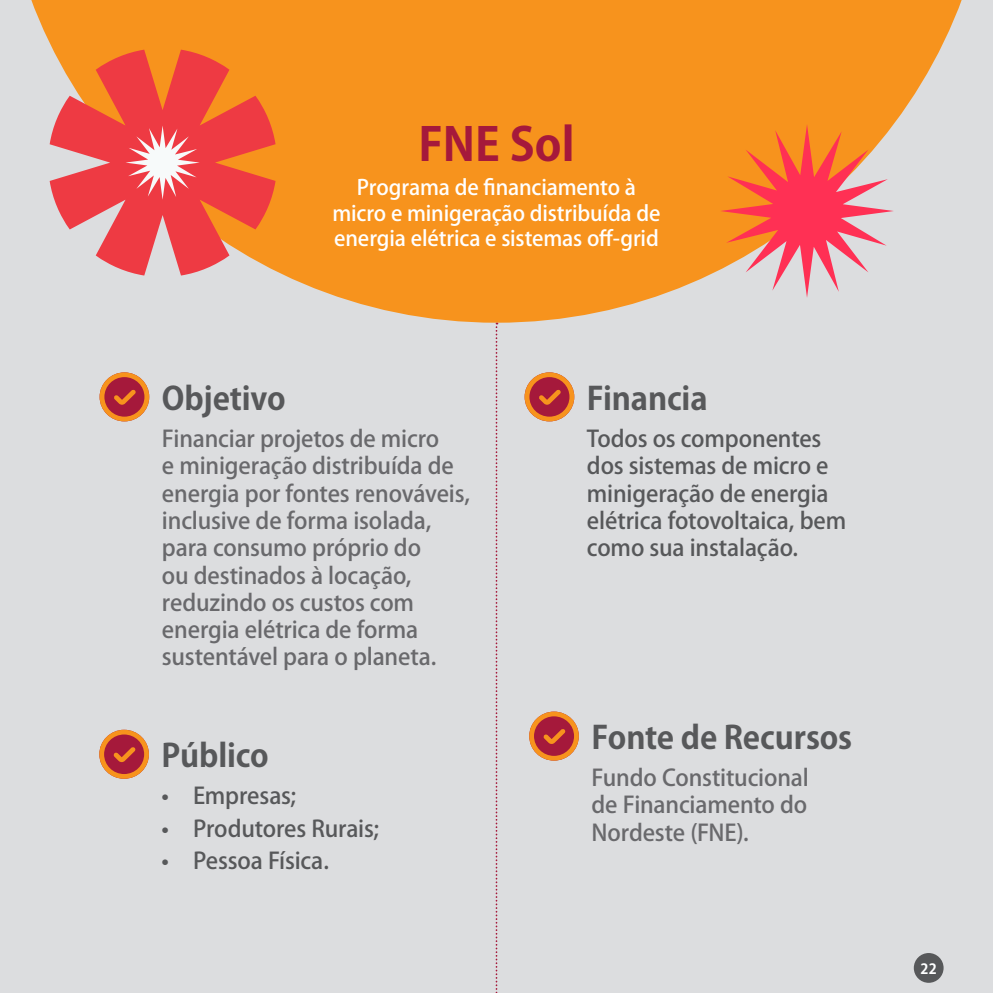
<style>
.page{position:relative;width:993px;height:993px;background:#fff}
.page>*{position:absolute;margin:0;border:0;box-sizing:border-box;transform-origin:0 0}
.Title___1{font:700 45.5px "Koz Go Pro";color:#a5193b}
.Body_Text___Tip{font:700 31.5px "Koz Go Pro";letter-spacing:-.005em;color:#57585a}
.Body_text___Box_1{font:500 22.75px/27.3px "Koz Go Pro";letter-spacing:-.005em;color:#69696c}
.Body_text___Box_1-2{font:500 22.75px/27.3px "Koz Go Pro";letter-spacing:-.01em;color:#57585a}
.Body_Text_10pts{font:500 21px/25.2px "Koz Go Pro";letter-spacing:-.005em;color:#fff;text-align:center}
.t1{font:700 14px "Koz Go Pro";color:#fff}
</style>
<div class="page">
<div style="left:0;top:0;width:992px;height:992px;background:#dcdddf"></div>
<svg style="left:31px;top:0;width:931px;height:322px;fill:#f7931d"></svg>
<svg style="left:495px;top:322px;width:2px;height:671px"></svg>
<svg style="left:100px;top:372px;width:49px;height:49px"></svg>
<svg style="left:99px;top:729px;width:50px;height:49px"></svg>
<svg style="left:524px;top:372px;width:50px;height:49px"></svg>
<svg style="left:529px;top:711px;width:49px;height:49px"></svg>
<svg style="left:50px;top:50px;width:225px;height:225px;fill:#ee3a43"></svg>
<svg style="left:125px;top:125px;width:75px;height:75px;background:#f0757b"></svg>
<svg style="left:719px;top:124px;width:174px;height:174px"></svg>
<div style="left:913px;top:952px;width:30px;height:30px;background:#57585a;border-radius:50%"></div>
<p class="Title___1" style="left:418px;top:115px;width:158px">FNE Sol</p>
<p class="Body_Text_10pts" style="left:332px;top:176px;width:329px">Programa de financiamento à micro e minigeração distribuída de energia elétrica e sistemas off-grid</p>
<p class="Body_Text___Tip" style="left:162px;top:377px;width:125px">Objetivo</p>
<p class="Body_text___Box_1" style="left:162px;top:426px;width:309px">Financiar projetos de micro<br>e minigeração distribuída de energia por fontes renováveis, inclusive de forma isolada, para consumo próprio do<br>ou destinados à locação, reduzindo os custos com energia elétrica de forma sustentável para o planeta.</p>
<p class="Body_Text___Tip" style="left:161px;top:734px;width:109px">Público</p>
<p class="Body_text___Box_1-2" style="left:161px;top:783px;width:136px">• Empresas;</p>
<p class="Body_text___Box_1-2" style="left:161px;top:815px;width:219px">• Produtores Rurais;</p>
<p class="Body_text___Box_1-2" style="left:161px;top:847px;width:169px">• Pessoa Física.</p>
<p class="Body_Text___Tip" style="left:586px;top:377px;width:122px">Financia</p>
<p class="Body_text___Box_1-2" style="left:586px;top:426px;width:261px">Todos os componentes dos sistemas de micro e minigeração de energia elétrica fotovoltaica, bem como sua instalação.</p>
<p class="Body_Text___Tip" style="left:591px;top:716px;width:262px">Fonte de Recursos</p>
<p class="Body_text___Box_1" style="left:591px;top:765px;width:219px;text-align:justify">Fundo Constitucional de Financiamento do Nordeste (FNE).</p>
<p class="t1" style="left:920px;top:959px;width:18px">22</p>
</div>
